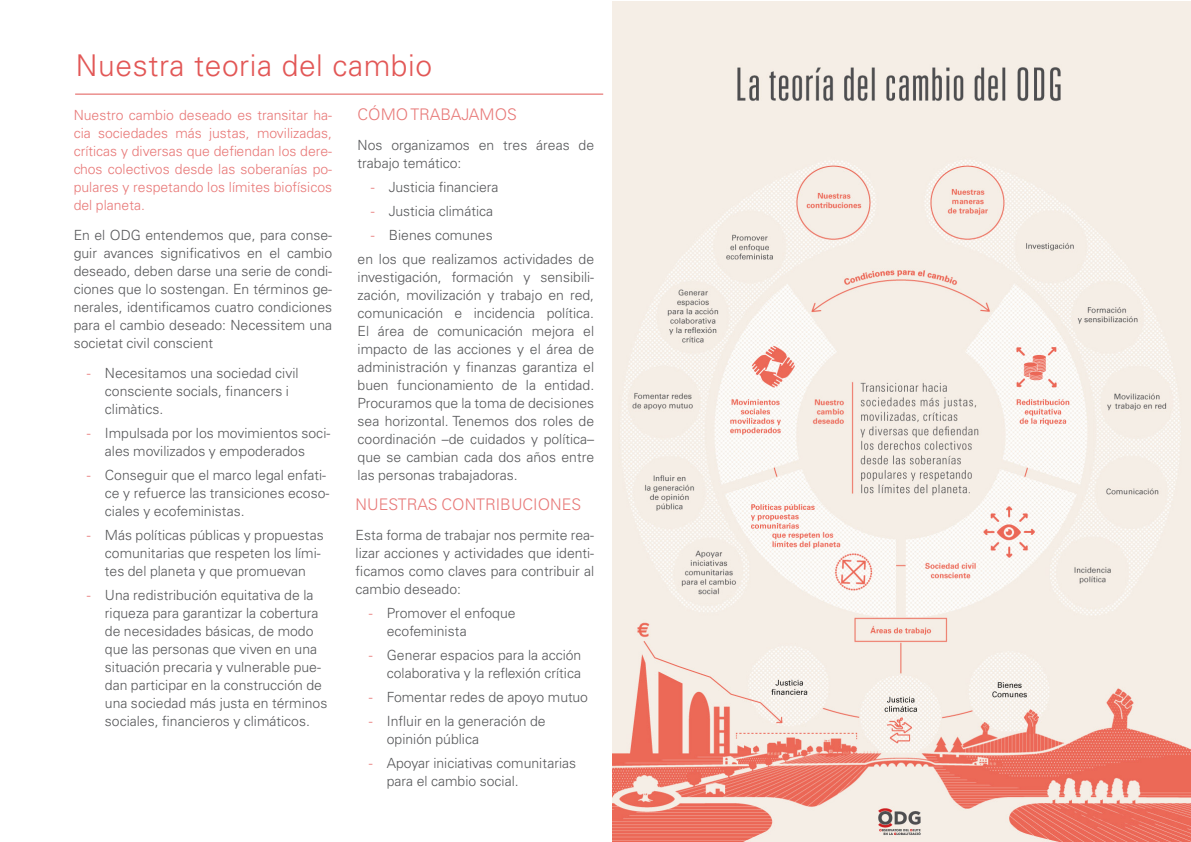
<style>
.page{position:relative;width:1191px;height:842px;background:#fff}
.page>*{position:absolute;margin:0;border:0;box-sizing:border-box;transform-origin:0 0}
.Títulos{font:300 30px "Univers LT Std";letter-spacing:.02em;color:#e25756}
.titolets{font:300 16px "Univers LT Std";color:#e87978}
.texto_normal{font:300 14px/18px "Univers LT Std";color:#57585a}
.texto_normal-2{font:300 14px/18px "Univers LT Std";color:#e87978;text-align:justify}
.s1{color:#e87978}
</style>
<div class="page">
<img style="left:612px;top:2px;width:579px;height:840px">
<hr style="left:75px;top:94px;width:528px;height:1px;background:#e25756">
<p class="Títulos" style="left:76px;top:47px;width:358px">Nuestra teoria del cambio</p>
<p class="texto_normal-2" style="left:74px;top:106px;width:260px">Nuestro cambio deseado es transitar ha&shy;cia sociedades más justas, movilizadas, críticas y diversas que defiendan los dere&shy;chos colectivos desde las soberanías po&shy;pulares y respetando los límites biofísicos del planeta.</p>
<p class="texto_normal" style="left:74px;top:226px;width:260px;text-align:justify">En el ODG entendemos que, para conse&shy;guir avances significativos en el cambio deseado, deben darse una serie de condi&shy;ciones que lo sostengan. En términos ge&shy;nerales, identificamos cuatro condiciones para el cambio deseado: Necessitem una societat civil conscient</p>
<p class="texto_normal" style="left:105px;top:364px;width:195px;text-indent:-18px"><span class="s1">-</span> Necesitamos una sociedad civil consciente socials, financers i climàtics.</p>
<p class="texto_normal" style="left:87px;top:424px;width:245px;text-align:center"><span class="s1">-</span> Impulsada por los movimientos soci&shy;ales movilizados y empoderados</p>
<p class="texto_normal" style="left:105px;top:466px;width:226px;text-indent:-18px"><span class="s1">-</span> Conseguir que el marco legal enfati&shy;ce y refuerce las transiciones ecoso&shy;ciales y ecofeministas.</p>
<p class="texto_normal" style="left:105px;top:526px;width:220px;text-indent:-18px"><span class="s1">-</span> Más políticas públicas y propuestas comunitarias que respeten los lími&shy;tes del planeta y que promuevan</p>
<p class="texto_normal" style="left:105px;top:586px;width:224px;text-indent:-18px"><span class="s1">-</span> Una redistribución equitativa de la riqueza para garantizar la cobertura de necesidades básicas, de modo que las personas que viven en una situación precaria y vulnerable pue&shy;dan participar en la construcción de una sociedad más justa en términos sociales, financieros y climáticos.</p>
<p class="titolets" style="left:357px;top:105px;width:161px">CÓMO TRABAJAMOS</p>
<p class="texto_normal" style="left:357px;top:136px;width:238px">Nos organizamos en tres áreas de trabajo temático:</p>
<p class="texto_normal" style="left:371px;top:178px;width:129px"><span class="s1">-</span> Justicia financiera</p>
<p class="texto_normal" style="left:371px;top:202px;width:124px"><span class="s1">-</span> Justicia climática</p>
<p class="texto_normal" style="left:371px;top:226px;width:123px"><span class="s1">-</span> Bienes comunes</p>
<p class="texto_normal" style="left:357px;top:250px;width:238px;text-align:justify">en los que realizamos actividades de investigación, formación y sensibili&shy;zación, movilización y trabajo en red, comunicación e incidencia política.<br>El área de comunicación mejora el impacto de las acciones y el área de administración y finanzas garantiza el buen funcionamiento de la entidad.<br>Procuramos que la toma de decisiones sea horizontal. Tenemos dos roles de coordinación –de cuidados y política– que se cambian cada dos años entre las personas trabajadoras.</p>
<p class="titolets" style="left:356px;top:495px;width:227px">NUESTRAS CONTRIBUCIONES</p>
<p class="texto_normal" style="left:356px;top:526px;width:240px;text-align:justify">Esta forma de trabajar nos permite rea&shy;lizar acciones y actividades que identi&shy;ficamos como claves para contribuir al cambio deseado:</p>
<p class="texto_normal" style="left:387px;top:604px;width:130px;text-indent:-18px"><span class="s1">-</span> Promover el enfoque ecofeminista</p>
<p class="texto_normal" style="left:369px;top:646px;width:214px;text-align:right"><span class="s1">-</span> Generar espacios para la acción colaborativa y la reflexión crítica</p>
<p class="texto_normal" style="left:369px;top:688px;width:221px"><span class="s1">-</span> Fomentar redes de apoyo mutuo</p>
<p class="texto_normal" style="left:387px;top:712px;width:160px;text-indent:-18px"><span class="s1">-</span> Influir en la generación de opinión pública</p>
<p class="texto_normal" style="left:387px;top:754px;width:191px;text-indent:-18px"><span class="s1">-</span> Apoyar iniciativas comunitarias para el cambio social.</p>
</div>
